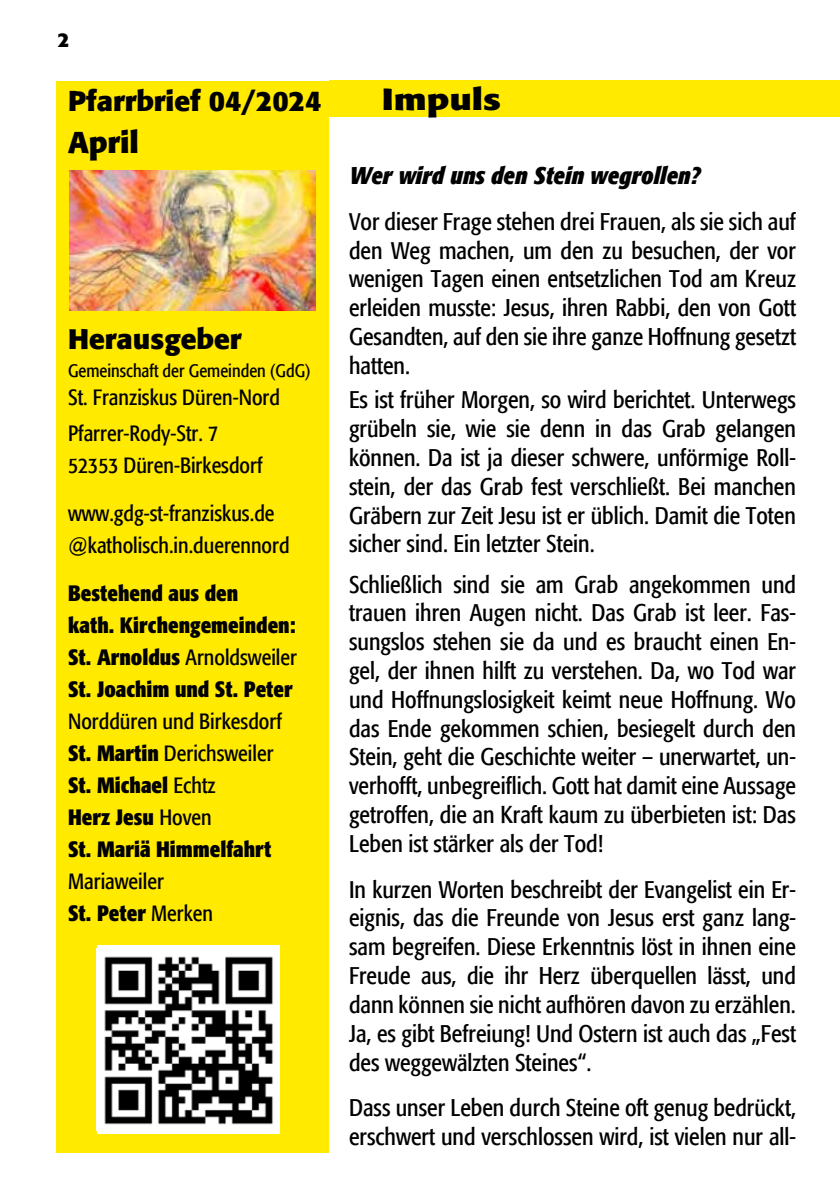
<style>
.page{position:relative;width:840px;height:1191px;background:#fff}
.page>*{position:absolute;margin:0;border:0;box-sizing:border-box;transform-origin:0 0}
.t1{font:700 30px "Formata";color:#000}
.t2{font:700 29.8px "Formata";color:#000;scale:1.2 1}
.t3{font:700 28px "Formata";color:#000}
.t4{font:24px/28.8px "Formata Condensed BQ";color:#000;text-align:justify}
.t5{font:italic 700 24px "Formata Condensed BQ";color:#000}
.t6{font:22px/35.6px "Formata Condensed BQ";color:#000}
.t7{font:700 condensed 22px/32px "Formata";color:#000}
.t8{font:700 20px "Formata";color:#000}
.t9{font:18px "Formata Condensed BQ";color:#000}
.s1{font-family:"Formata";font-weight:700;font-stretch:condensed}
.s2{font-family:"Formata Condensed BQ";font-weight:400;font-stretch:normal}
</style>
<div class="page">
<div style="left:57px;top:81px;width:272px;height:1071px;background:#ffea00"></div>
<div style="left:97px;top:945px;width:182px;height:188px;background:#fff"></div>
<img style="left:104px;top:956px;width:169px;height:169px">
<img style="left:69px;top:171px;width:246px;height:140px">
<div style="left:329px;top:81px;width:510px;height:36px;background:#ffea00"></div>
<p class="t8" style="left:58px;top:28px;width:13px">2</p>
<p class="t3" style="left:68px;top:84px;width:255px">Pfarrbrief 04/2024</p>
<p class="t1" style="left:68px;top:124px;width:72px">April</p>
<p class="t3" style="left:68px;top:322px;width:175px">Herausgeber</p>
<p class="t9" style="left:68px;top:360px;width:244px">Gemeinschaft der Gemeinden (GdG)</p>
<p class="t6" style="left:68px;top:380px;width:213px">St. Franziskus Düren-Nord<br>Pfarrer-Rody-Str. 7</p>
<p class="t6" style="left:68px;top:441px;width:208px;line-height:48px">52353 Düren-Birkesdorf www.gdg-st-franziskus.de</p>
<p class="t6" style="left:68px;top:527px;width:223px">@katholisch.in.duerennord</p>
<p class="t7" style="left:68px;top:577px;width:229px">Bestehend aus den<br>kath. Kirchengemeinden:</p>
<p class="t6" style="left:68px;top:639px;width:230px"><span class="s1">St. Arnoldus</span> Arnoldsweiler</p>
<p class="t7" style="left:68px;top:673px;width:226px">St. Joachim und St. Peter</p>
<p class="t6" style="left:68px;top:705px;width:215px;line-height:32px">Norddüren und Birkesdorf<br><span class="s1">St. Martin</span> Derichsweiler</p>
<p class="t7" style="left:68px;top:769px;width:205px">St. Michael <span class="s2">Echtz<br></span>Herz Jesu <span class="s2">Hoven<br></span>St. Mariä Himmelfahrt</p>
<p class="t6" style="left:68px;top:864px;width:97px">Mariaweiler</p>
<p class="t7" style="left:68px;top:897px;width:146px">St. Peter <span class="s2">Merken</span></p>
<p class="t2" style="left:381px;top:80px;width:101px">Impuls</p>
<p class="t5" style="left:349px;top:161px;width:352px">Wer wird uns den Stein wegrollen?</p>
<p class="t4" style="left:349px;top:207px;width:448px">Vor dieser Frage stehen drei Frauen, als sie sich auf den Weg machen, um den zu besuchen, der vor wenigen Tagen einen entsetzlichen Tod am Kreuz erleiden musste: Jesus, ihren Rabbi, den von Gott Gesandten, auf den sie ihre ganze Hoffnung gesetzt hatten.</p>
<p class="t4" style="left:349px;top:386px;width:448px">Es ist früher Morgen, so wird berichtet. Unterwegs grübeln sie, wie sie denn in das Grab gelangen können. Da ist ja dieser schwere, unförmige Roll&shy;stein, der das Grab fest verschließt. Bei manchen Gräbern zur Zeit Jesu ist er üblich. Damit die Toten sicher sind. Ein letzter Stein.</p>
<p class="t4" style="left:349px;top:570px;width:448px">Schließlich sind sie am Grab angekommen und trauen ihren Augen nicht. Das Grab ist leer. Fas&shy;sungslos stehen sie da und es braucht einen En&shy;gel, der ihnen hilft zu verstehen. Da, wo Tod war und Hoffnungslosigkeit keimt neue Hoffnung. Wo das Ende gekommen schien, besiegelt durch den Stein, geht die Geschichte weiter – unerwartet, un&shy;verhofft, unbegreiflich. Gott hat damit eine Aussage getroffen, die an Kraft kaum zu überbieten ist: Das Leben ist stärker als der Tod!</p>
<p class="t4" style="left:349px;top:875px;width:448px">In kurzen Worten beschreibt der Evangelist ein Er&shy;eignis, das die Freunde von Jesus erst ganz lang&shy;sam begreifen. Diese Erkenntnis löst in ihnen eine Freude aus, die ihr Herz überquellen lässt, und dann können sie nicht aufhören davon zu erzählen.<br>Ja, es gibt Befreiung! Und Ostern ist auch das „Fest des weggewälzten Steines“.</p>
<p class="t4" style="left:349px;top:1093px;width:448px">Dass unser Leben durch Steine oft genug bedrückt, erschwert und verschlossen wird, ist vielen nur all-</p>
</div>
